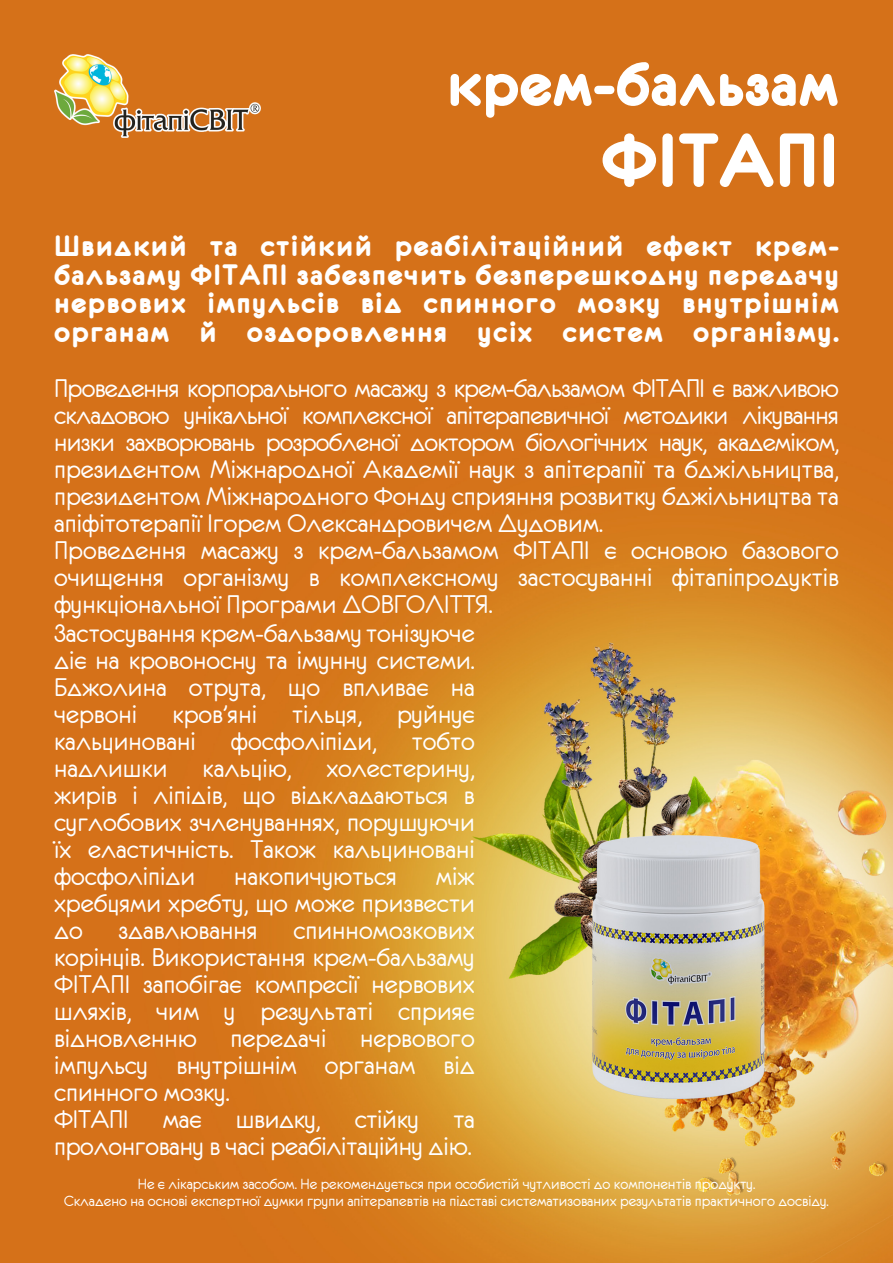
<style>
.page{position:relative;width:893px;height:1263px;background:#fff}
.page>*{position:absolute;margin:0;border:0;box-sizing:border-box;transform-origin:0 0}
.t1{font:82.5px "Eurofurencebold";color:#fff}
.t2{font:67.5px "Eurofurencebold";color:#fff}
.t3{font:31.5px/28.5px "Eurofurencebold";letter-spacing:.04em;color:#fff;text-align:justify}
.t4{font:28.5px/27px "Eurofurenceregular";color:#fff;text-align:justify}
.t5{font:16.5px "Eurofurenceregular";color:#fff}
</style>
<div class="page">
<img style="left:0;top:0;width:893px;height:1263px">
<img style="left:54px;top:54px;width:206px;height:83px">
<p class="t2" style="left:447px;top:50px;width:394px">крем-бальзам</p>
<p class="t1" style="left:601px;top:119px;width:239px">ФІТАПІ</p>
<p class="t3" style="left:54px;top:232px;width:786px">Швидкий та стійкий реабілітаційний ефект крем&shy;бальзаму ФІТАПІ забезпечить безперешкодну передачу нервових імпульсів від спинного мозку внутрішнім органам й оздоровлення усіх систем організму.</p>
<p class="t4" style="left:54px;top:375px;width:786px">Проведення корпорального масажу з крем-бальзамом ФІТАПІ є важливою складовою унікальної комплексної апітерапевичної методики лікування низки захворювань розробленої доктором біологічних наук, академіком, президентом Міжнародної Академії наук з апітерапії та бджільництва, президентом Міжнародного Фонду сприяння розвитку бджільництва та апіфітотерапії Ігорем Олександровичем Дудовим.</p>
<p class="t4" style="left:54px;top:537px;width:786px">Проведення масажу з крем-бальзамом ФІТАПІ є основою базового очищення організму в комплексному застосуванні фітапіпродуктів функціональної Програми ДОВГОЛІТТЯ.</p>
<p class="t4" style="left:54px;top:619px;width:422px">Застосування крем-бальзаму тонізуюче діє на кровоносну та імунну системи.<br>Бджолина отрута, що впливає на червоні кров’яні тільця, руйнує кальциновані фосфоліпіди, тобто надлишки кальцію, холестерину, жирів і ліпідів, що відкладаються в суглобових зчленуваннях, порушуючи їх еластичність. Також кальциновані фосфоліпіди</p>
<p class="t4" style="left:54px;top:862px;width:422px;text-indent:382px">між хребцями хребту, що може призвести до</p>
<p class="t4" style="left:234px;top:862px;width:165px">накопичуються</p>
<p class="t4" style="left:54px;top:916px;width:422px;text-indent:239px">спинномозкових корінців. Використання крем-бальзаму ФІТАПІ запобігає компресії нервових шляхів, чим у результаті сприяє відновленню передачі нервового імпульсу внутрішнім органам від спинного мозку.</p>
<p class="t4" style="left:54px;top:1105px;width:422px">ФІТАПІ має швидку, стійку та пролонговану в часі реабілітаційну дію.</p>
<p class="t4" style="left:118px;top:916px;width:141px">здавлювання</p>
<p class="t5" style="left:138px;top:1176px;width:619px">Не є лікарським засобом. Не рекомендується при особистій чутливості до компонентів продукту.</p>
<p class="t5" style="left:64px;top:1192px;width:766px">Складено на основі експертної думки групи апітерапевтів на підставі систематизованих результатів практичного досвіду.</p>
</div>
